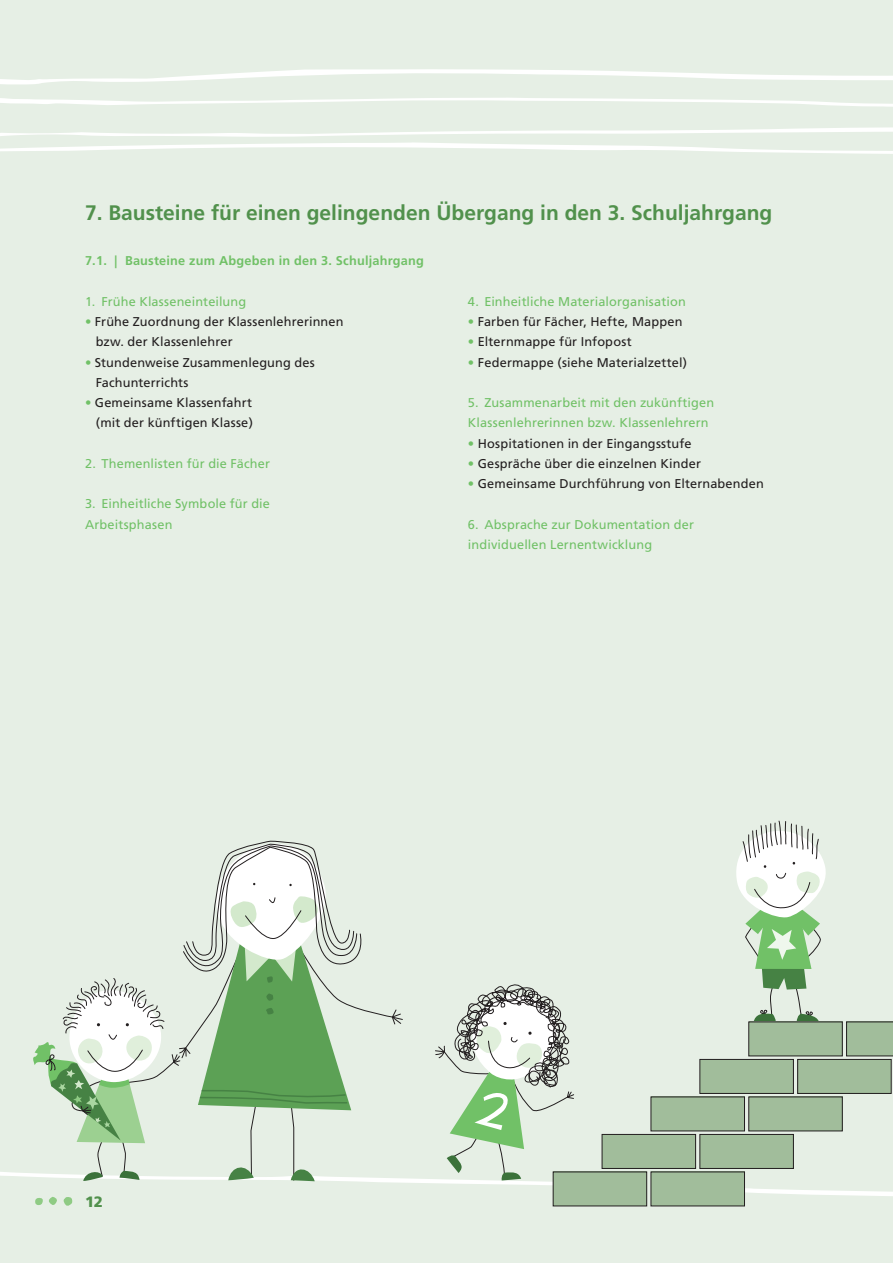
<style>
.page{position:relative;width:893px;height:1263px;background:#e6efe5}
.page>*{position:absolute;margin:0;border:0;box-sizing:border-box;transform-origin:0 0}
.t1{font:700 21px "Frutiger";color:#51914c}
.t2{font:900 15px "Frutiger";color:#51914c}
.t3{font:12.75px/20.2px "Frutiger";letter-spacing:.01em;color:#231f20}
.t4{font:12.75px/20.2px "Frutiger";letter-spacing:.01em;color:#71c167}
.t5{font:700 12.75px "Frutiger";letter-spacing:.015em;color:#71c167}
.s1{color:#71c167}
</style>
<div class="page">
<svg style="left:0;top:69px;width:893px;height:16px"></svg>
<svg style="left:0;top:98px;width:893px;height:9px"></svg>
<svg style="left:0;top:127px;width:893px;height:27px"></svg>
<svg style="left:0;top:820px;width:893px;height:387px"></svg>
<h1 class="t1" style="left:85px;top:201px;width:689px">7. Bausteine für einen gelingenden Übergang in den 3. Schuljahrgang</h1>
<p class="t5" style="left:85px;top:253px;width:340px">7.1. | Bausteine zum Abgeben in den 3. Schuljahrgang</p>
<p class="t4" style="left:85px;top:291px;width:163px">1. Frühe Klasseneinteilung</p>
<p class="t3" style="left:96px;top:312px;width:249px;text-indent:-11px"><span class="s1">•</span> Frühe Zuordnung der Klassenlehrerinnen bzw. der Klassenlehrer</p>
<p class="t3" style="left:96px;top:352px;width:221px;text-indent:-11px"><span class="s1">•</span> Stundenweise Zusammenlegung des<br>Fachunterrichts</p>
<p class="t3" style="left:85px;top:393px;width:170px;text-align:right"><span class="s1">•</span> Gemeinsame Klassenfahrt (mit der künftigen Klasse)</p>
<p class="t4" style="left:85px;top:453px;width:186px">2. Themenlisten für die Fächer</p>
<p class="t4" style="left:85px;top:494px;width:186px">3. Einheitliche Symbole für die<br>Arbeitsphasen</p>
<p class="t4" style="left:468px;top:291px;width:219px">4. Einheitliche Materialorganisation</p>
<p class="t3" style="left:468px;top:312px;width:216px"><span class="s1">•</span> Farben für Fächer, Hefte, Mappen</p>
<p class="t3" style="left:468px;top:332px;width:165px"><span class="s1">•</span> Elternmappe für Infopost</p>
<p class="t3" style="left:468px;top:352px;width:221px"><span class="s1">•</span> Federmappe (siehe Materialzettel)</p>
<p class="t4" style="left:468px;top:393px;width:248px">5. Zusammenarbeit mit den zukünftigen<br>Klassenlehrerinnen bzw. Klassenlehrern</p>
<p class="t3" style="left:468px;top:433px;width:225px"><span class="s1">•</span> Hospitationen in der Eingangsstufe</p>
<p class="t3" style="left:468px;top:453px;width:235px"><span class="s1">•</span> Gespräche über die einzelnen Kinder</p>
<p class="t3" style="left:468px;top:474px;width:297px"><span class="s1">•</span> Gemeinsame Durchführung von Elternabenden</p>
<p class="t4" style="left:468px;top:514px;width:227px">6. Absprache zur Dokumentation der individuellen Lernentwicklung</p>
<p class="t2" style="left:85px;top:1192px;width:18px">12</p>
</div>
